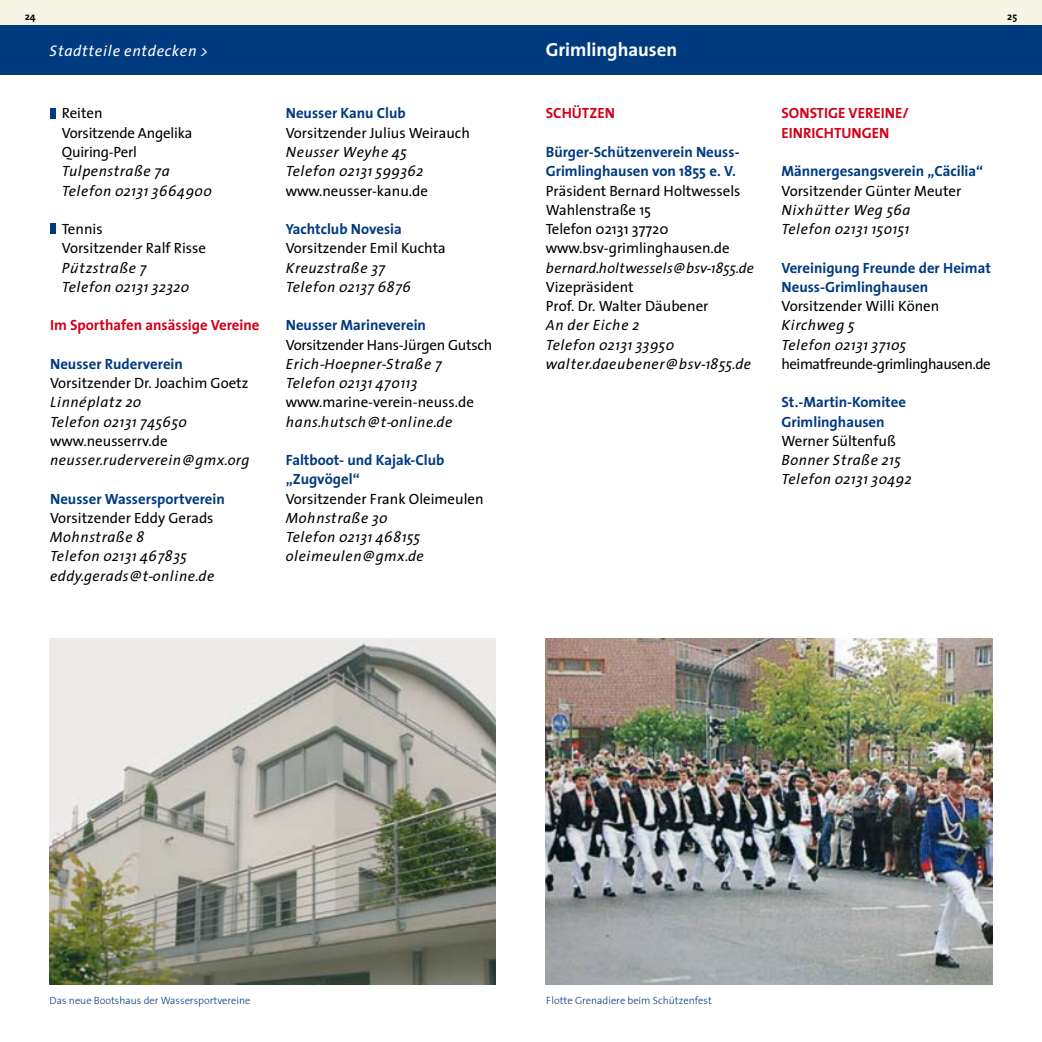
<style>
.page{position:relative;width:1042px;height:1042px;background:#fff}
.page>*{position:absolute;margin:0;border:0;box-sizing:border-box;transform-origin:0 0}
.t1{font:700 18.9px "Thesis Sans";color:#fff}
.t2{font:italic 15.4px "Thesis Sans";color:#fff}
.t3{font:italic 14.88px/19.2px "Thesis Sans";color:#000}
.t4{font:14.88px/19.2px "Thesis Sans";color:#000}
.t5{font:700 14.88px/19.2px "Thesis Sans";color:#003b7f}
.t6{font:700 14.88px/19.2px "Thesis Sans";color:#d20019}
.t7{font:14.88px "Thesis Sans";letter-spacing:-.03em;color:#000}
.t8{font:italic 14.53px "Thesis Sans";letter-spacing:-.02em;color:#000}
.t9{font:300 10.5px "Thesis Sans";color:#003b7f}
.t10{font:700 10.5px "Thesis Sans";color:#000}
</style>
<div class="page">
<div style="left:0;top:0;width:521px;height:25px;background:#f6f4e5"></div>
<div style="left:0;top:25px;width:521px;height:49px;background:#003b7f"></div>
<div style="left:521px;top:0;width:521px;height:25px;background:#f6f4e5"></div>
<div style="left:521px;top:25px;width:521px;height:49px;background:#003b7f"></div>
<img style="left:546px;top:638px;width:446px;height:347px">
<div style="left:50px;top:108px;width:5px;height:10px;background:#003b7f"></div>
<div style="left:50px;top:224px;width:5px;height:10px;background:#003b7f"></div>
<img style="left:49px;top:638px;width:446px;height:347px">
<p class="t10" style="left:25px;top:10px;width:7px">24</p>
<p class="t2" style="left:50px;top:43px;width:160px">Stadtteile entdecken &gt;</p>
<p class="t4" style="left:62px;top:105px;width:132px">Reiten<br>Vorsitzende Angelika<br>Quiring-Perl</p>
<p class="t3" style="left:62px;top:162px;width:152px">Tulpenstraße 7a<br>Telefon 02131 3664900</p>
<p class="t4" style="left:62px;top:220px;width:146px">Tennis<br>Vorsitzender Ralf Risse</p>
<p class="t3" style="left:62px;top:258px;width:129px">Pützstraße 7<br>Telefon 02131 32320</p>
<p class="t6" style="left:50px;top:316px;width:211px">Im Sporthafen ansässige Vereine</p>
<p class="t5" style="left:50px;top:355px;width:134px">Neusser Ruderverein</p>
<p class="t4" style="left:50px;top:374px;width:200px">Vorsitzender Dr. Joachim Goetz</p>
<p class="t3" style="left:50px;top:393px;width:139px">Linnéplatz 20<br>Telefon 02131 745650</p>
<p class="t4" style="left:50px;top:432px;width:119px">www.neusserrv.de</p>
<p class="t3" style="left:50px;top:451px;width:201px">neusser.ruderverein@gmx.org</p>
<p class="t5" style="left:50px;top:490px;width:176px">Neusser Wassersportverein</p>
<p class="t4" style="left:50px;top:509px;width:165px">Vorsitzender Eddy Gerads</p>
<p class="t3" style="left:50px;top:528px;width:166px">Mohnstraße 8<br>Telefon 02131 467835 eddy.gerads@t-online.de</p>
<p class="t5" style="left:286px;top:105px;width:122px">Neusser Kanu Club</p>
<p class="t4" style="left:286px;top:124px;width:186px">Vorsitzender Julius Weirauch</p>
<p class="t3" style="left:286px;top:143px;width:140px">Neusser Weyhe 45<br>Telefon 02131 599362</p>
<p class="t4" style="left:286px;top:182px;width:144px">www.neusser-kanu.de</p>
<p class="t5" style="left:286px;top:220px;width:118px">Yachtclub Novesia</p>
<p class="t4" style="left:286px;top:239px;width:162px">Vorsitzender Emil Kuchta</p>
<p class="t3" style="left:286px;top:258px;width:127px">Kreuzstraße 37<br>Telefon 02137 6876</p>
<p class="t5" style="left:286px;top:316px;width:142px">Neusser Marineverein</p>
<p class="t4" style="left:286px;top:336px;width:208px">Vorsitzender Hans-Jürgen Gutsch</p>
<p class="t3" style="left:286px;top:354px;width:158px">Erich-Hoepner-Straße 7<br>Telefon 02131 470113</p>
<p class="t4" style="left:286px;top:393px;width:190px">www.marine-verein-neuss.de</p>
<p class="t3" style="left:286px;top:412px;width:169px">hans.hutsch@t-online.de</p>
<p class="t5" style="left:286px;top:451px;width:160px">Faltboot- und Kajak-Club „Zugvögel“</p>
<p class="t4" style="left:286px;top:490px;width:199px">Vorsitzender Frank Oleimeulen</p>
<p class="t3" style="left:286px;top:508px;width:140px">Mohnstraße 30<br>Telefon 02131 468155 oleimeulen@gmx.de</p>
<p class="t1" style="left:546px;top:39px;width:133px">Grimlinghausen</p>
<p class="t6" style="left:546px;top:105px;width:71px">SCHÜTZEN</p>
<p class="t5" style="left:546px;top:143px;width:195px">Bürger-Schützenverein Neuss-<br>Grimlinghausen von 1855 e. V.</p>
<p class="t4" style="left:546px;top:182px;width:196px">Präsident Bernard Holtwessels<br>Wahlenstraße 15<br>Telefon 02131 37720 www.bsv-grimlinghausen.de</p>
<p class="t8" style="left:546px;top:260px;width:210px">bernard.holtwessels@bsv-1855.de</p>
<p class="t4" style="left:546px;top:278px;width:164px">Vizepräsident<br>Prof. Dr. Walter Däubener</p>
<p class="t3" style="left:546px;top:316px;width:207px">An der Eiche 2<br>Telefon 02131 33950 walter.daeubener@bsv-1855.de</p>
<p class="t10" style="left:1007px;top:10px;width:6px">25</p>
<p class="t6" style="left:781px;top:105px;width:129px">SONSTIGE VEREINE/<br>EINRICHTUNGEN</p>
<p class="t5" style="left:781px;top:162px;width:203px">Männergesangsverein „Cäcilia“</p>
<p class="t4" style="left:781px;top:182px;width:181px">Vorsitzender Günter Meuter</p>
<p class="t3" style="left:781px;top:200px;width:131px">Nixhütter Weg 56a<br>Telefon 02131 150151</p>
<p class="t5" style="left:781px;top:259px;width:211px">Vereinigung Freunde der Heimat<br>Neuss-Grimlinghausen</p>
<p class="t4" style="left:781px;top:297px;width:159px">Vorsitzender Willi Könen</p>
<p class="t3" style="left:781px;top:316px;width:127px">Kirchweg 5<br>Telefon 02131 37105</p>
<p class="t7" style="left:781px;top:356px;width:211px">heimatfreunde-grimlinghausen.de</p>
<p class="t5" style="left:781px;top:393px;width:126px">St.-Martin-Komitee<br>Grimlinghausen</p>
<p class="t4" style="left:781px;top:432px;width:116px">Werner Sültenfuß</p>
<p class="t3" style="left:781px;top:451px;width:132px">Bonner Straße 215<br>Telefon 02131 30492</p>
<p class="t9" style="left:50px;top:995px;width:202px">Das neue Bootshaus der Wassersportvereine</p>
<p class="t9" style="left:546px;top:995px;width:167px">Flotte Grenadiere beim Schützenfest</p>
</div>
